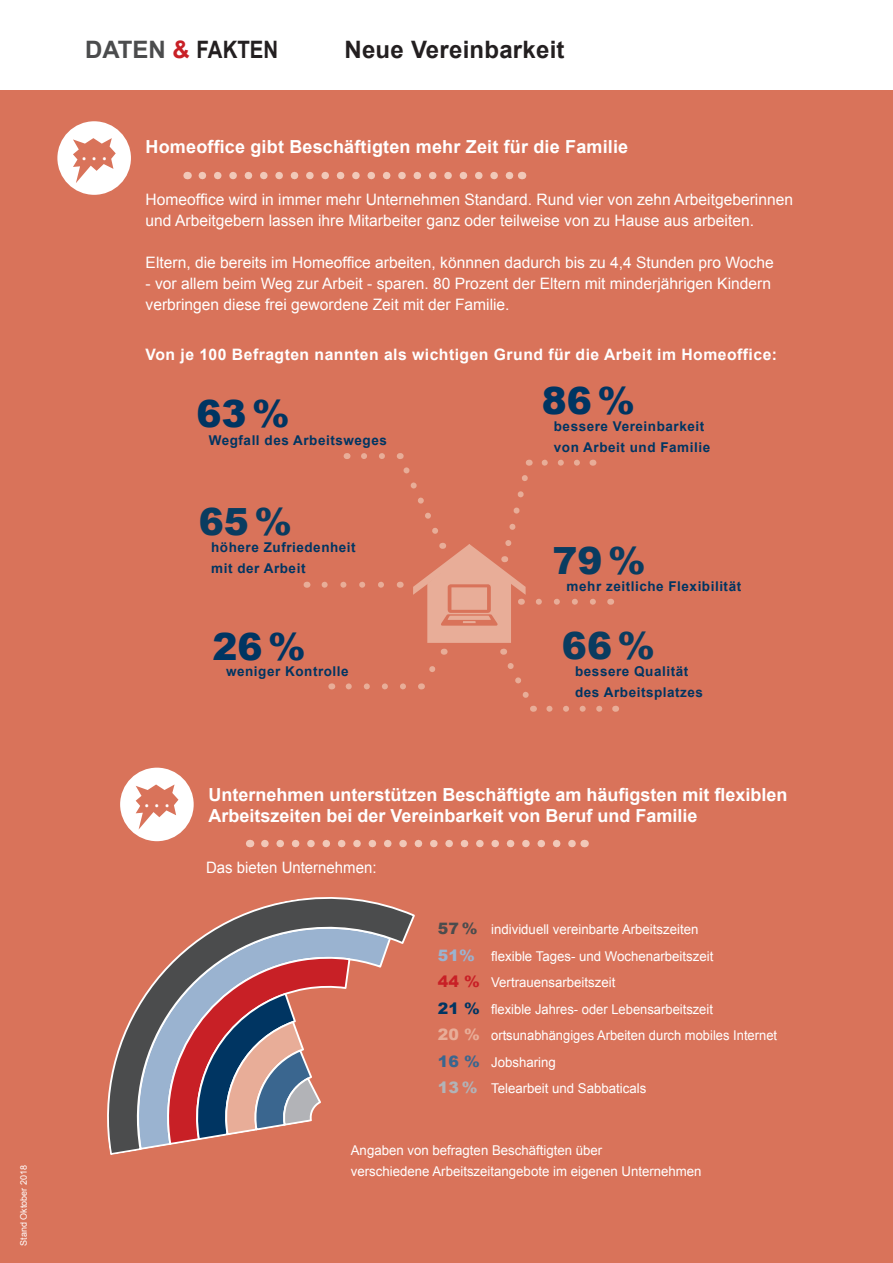
<style>
.page{position:relative;width:893px;height:1263px;background:#fff}
.page>*{position:absolute;margin:0;border:0;box-sizing:border-box;transform-origin:0 0}
.t1{font:900 37.5px "Arial";color:#003562}
.t2{font:900 37.5px "Arial";color:#0a3c60}
.t3{font:24.3px "Myriad Pro";color:#fff}
.t4{font:700 24px "Arial";letter-spacing:.01em;color:#231f20}
.t5{font:700 24px "Arial";letter-spacing:.01em;color:#231f20;scale:.85 1}
.t6{font:700 18px/21px "Arial";color:#fff}
.t7{font:15.75px/21px "Arial";color:#fff}
.t8{font:700 15.75px "Arial";letter-spacing:.03em;color:#fff}
.t9{font:15.75px "Arial";color:#fff;scale:.95 1}
.t10{font:13.5px/26.4px "Arial";color:#fff}
.t11{font:700 13.5px/21px "Arial";letter-spacing:.04em;color:#003562}
.t12{font:9px "Arial";color:#fff}
.s1{color:#4b4c4d}
.s2{color:#c82026}
.s3{font-weight:900;font-size:15.75px;color:#4b4c4d}
.s4{font-weight:900;font-size:15.75px;color:#9ab3d0}
.s5{font-weight:900;font-size:15.75px;color:#c82026}
.s6{font-weight:900;font-size:15.75px;color:#003562}
.s7{font-weight:900;font-size:15.75px;color:#e8ad98}
.s8{font-weight:900;font-size:15.75px;color:#3a668f}
.s9{font-weight:900;font-size:15.75px;color:#b2b3b7}
</style>
<div class="page">
<div style="left:0;top:89px;width:893px;height:1174px;background:#d9735a"></div>
<svg style="left:202px;top:172px;width:312px;height:7px"></svg>
<svg style="left:361px;top:453px;width:21px;height:6px"></svg>
<svg style="left:549px;top:706px;width:54px;height:6px"></svg>
<svg style="left:502px;top:649px;width:35px;height:63px"></svg>
<svg style="left:345px;top:683px;width:58px;height:6px"></svg>
<svg style="left:418px;top:666px;width:18px;height:23px"></svg>
<svg style="left:321px;top:582px;width:60px;height:6px"></svg>
<svg style="left:397px;top:453px;width:200px;height:190px"></svg>
<svg style="left:265px;top:840px;width:311px;height:7px"></svg>
<svg style="left:57px;top:121px;width:74px;height:74px"></svg>
<svg style="left:120px;top:768px;width:74px;height:73px"></svg>
<svg style="left:107px;top:897px;width:308px;height:258px"></svg>
<svg style="left:156px;top:957px;width:196px;height:189px"></svg>
<p class="t12" style="left:18px;top:1246px;width:82px;rotate:-90deg">Stand Oktober 2018</p>
<h3 class="t5" style="left:85px;top:33px;width:229px"><span class="s1">DATEN</span> <span class="s2">&amp;</span> FAKTEN</h3>
<h3 class="t4" style="left:344px;top:33px;width:222px">Neue Vereinbarkeit</h3>
<h2 class="t3" style="left:81px;top:137px;width:27px">. . .</h2>
<p class="t6" style="left:146px;top:137px;width:484px">Homeoffice gibt Beschäftigten mehr Zeit für die Familie</p>
<p class="t7" style="left:146px;top:189px;width:649px">Homeoffice wird in immer mehr Unternehmen Standard. Rund vier von zehn Arbeitgeberinnen und Arbeitgebern lassen ihre Mitarbeiter ganz oder teilweise von zu Hause aus arbeiten.</p>
<p class="t7" style="left:146px;top:252px;width:630px">Eltern, die bereits im Homeoffice arbeiten, könnnen dadurch bis zu 4,4 Stunden pro Woche</p>
<p class="t7" style="left:146px;top:273px;width:627px">- vor allem beim Weg zur Arbeit - sparen. 80 Prozent der Eltern mit minderjährigen Kindern verbringen diese frei gewordene Zeit mit der Familie.</p>
<p class="t8" style="left:146px;top:343px;width:633px">Von je 100 Befragten nannten als wichtigen Grund für die Arbeit im Homeoffice:</p>
<h1 class="t1" style="left:197px;top:386px;width:95px">63%</h1>
<p class="t11" style="left:209px;top:430px;width:180px">Wegfall des Arbeitsweges</p>
<h1 class="t2" style="left:199px;top:495px;width:95px">65%</h1>
<p class="t11" style="left:211px;top:537px;width:146px">höhere Zufriedenheit mit der Arbeit</p>
<h1 class="t1" style="left:213px;top:619px;width:95px">26%</h1>
<p class="t11" style="left:226px;top:661px;width:124px">weniger Kontrolle</p>
<h1 class="t1" style="left:542px;top:373px;width:95px">86%</h1>
<p class="t11" style="left:554px;top:416px;width:158px">bessere Vereinbarkeit von Arbeit und Familie</p>
<h1 class="t2" style="left:552px;top:534px;width:95px">79%</h1>
<p class="t11" style="left:567px;top:576px;width:176px">mehr zeitliche Flexibilität</p>
<h1 class="t2" style="left:562px;top:618px;width:95px">66%</h1>
<p class="t11" style="left:575px;top:661px;width:129px">bessere Qualität des Arbeitsplatzes</p>
<h2 class="t3" style="left:144px;top:784px;width:27px">. . .</h2>
<p class="t6" style="left:208px;top:785px;width:581px">Unternehmen unterstützen Beschäftigte am häufigsten mit flexiblen<br>Arbeitszeiten bei der Vereinbarkeit von Beruf und Familie</p>
<p class="t9" style="left:206px;top:857px;width:181px">Das bieten Unternehmen:</p>
<p class="t10" style="left:438px;top:916px;width:341px"><span class="s3">57 %</span> individuell vereinbarte Arbeitszeiten<br><span class="s4">51%</span> flexible Tages- und Wochenarbeitszeit<br><span class="s5">44 %</span> Vertrauensarbeitszeit<br><span class="s6">21 %</span> flexible Jahres- oder Lebensarbeitszeit<br><span class="s7">20 %</span> ortsunabhängiges Arbeiten durch mobiles Internet <span class="s8">16 %</span> Jobsharing<br><span class="s9">13 %</span> Telearbeit und Sabbaticals</p>
<p class="t10" style="left:351px;top:1139px;width:352px;line-height:21px">Angaben von befragten Beschäftigten über<br>verschiedene Arbeitszeitangebote im eigenen Unternehmen</p>
</div>
